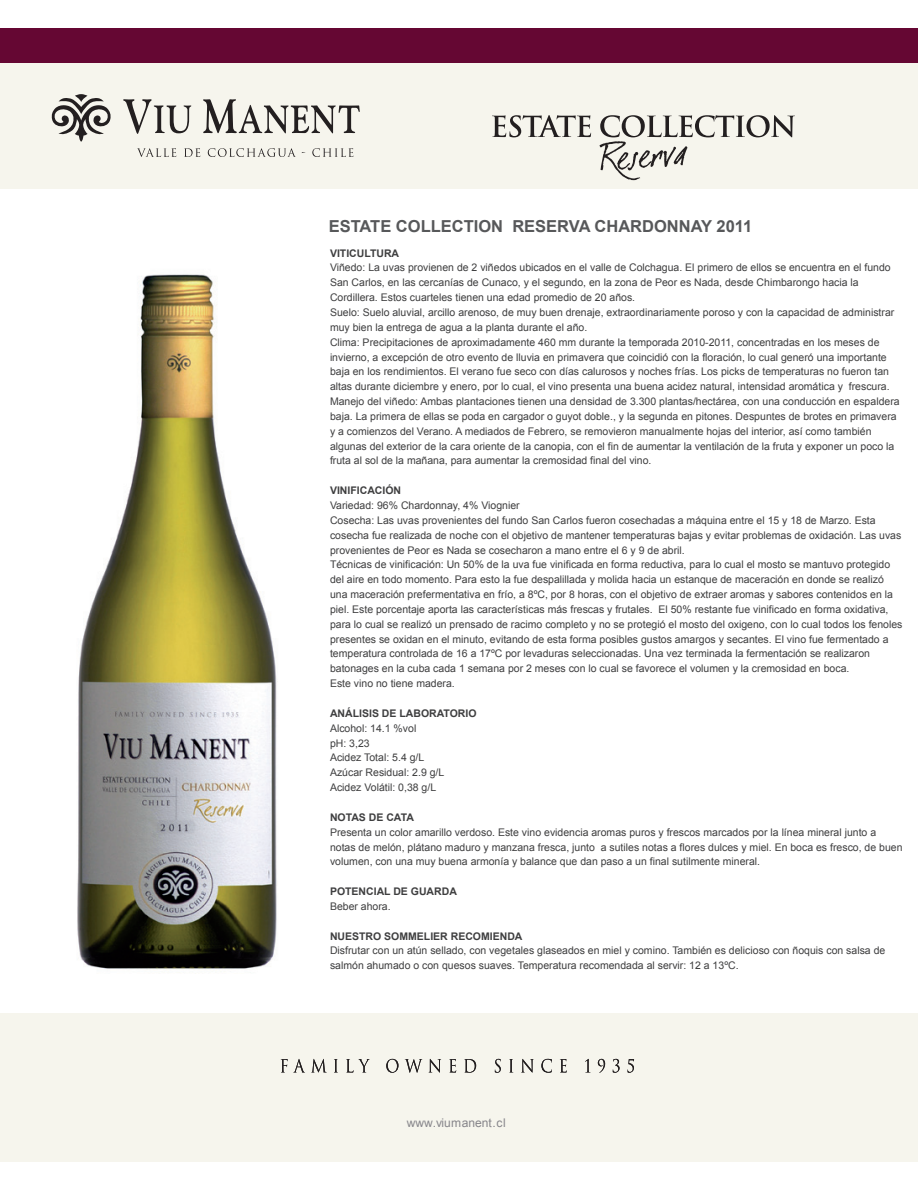
<style>
.page{position:relative;width:918px;height:1188px;background:#fff}
.page>*{position:absolute;margin:0;border:0;box-sizing:border-box;transform-origin:0 0}
.t1{font:700 16.5px "Arial";color:#57585a}
.t2{font:12px "Arial";color:#87868b}
.t3{font:10.5px/14.9px "Arial";color:#3e3e3f}
.t4{font:700 10.5px "Arial";color:#3e3e3f}
</style>
<div class="page">
<img style="left:77px;top:274px;width:200px;height:695px">
<div style="left:0;top:28px;width:918px;height:36px;background:#650733"></div>
<div style="left:0;top:64px;width:918px;height:125px;background:#f6f5ed"></div>
<div style="left:0;top:1013px;width:918px;height:148px;background:#f6f5ed"></div>
<svg style="left:51px;top:94px;width:60px;height:48px"></svg>
<svg style="left:123px;top:99px;width:68px;height:35px"></svg>
<svg style="left:203px;top:99px;width:157px;height:34px"></svg>
<svg style="left:137px;top:148px;width:39px;height:9px"></svg>
<svg style="left:184px;top:148px;width:16px;height:9px"></svg>
<svg style="left:208px;top:148px;width:88px;height:9px"></svg>
<svg style="left:312px;top:148px;width:41px;height:9px"></svg>
<svg style="left:281px;top:1059px;width:23px;height:13px"></svg>
<svg style="left:312px;top:1059px;width:14px;height:13px"></svg>
<svg style="left:334px;top:1059px;width:4px;height:13px"></svg>
<svg style="left:346px;top:1059px;width:24px;height:14px"></svg>
<svg style="left:386px;top:1059px;width:12px;height:14px"></svg>
<svg style="left:405px;top:1059px;width:17px;height:14px"></svg>
<svg style="left:429px;top:1059px;width:12px;height:14px"></svg>
<svg style="left:449px;top:1059px;width:7px;height:14px"></svg>
<svg style="left:464px;top:1059px;width:12px;height:14px"></svg>
<svg style="left:495px;top:1059px;width:6px;height:14px"></svg>
<svg style="left:509px;top:1059px;width:4px;height:13px"></svg>
<svg style="left:521px;top:1059px;width:13px;height:14px"></svg>
<svg style="left:541px;top:1059px;width:11px;height:14px"></svg>
<svg style="left:560px;top:1059px;width:7px;height:14px"></svg>
<svg style="left:585px;top:1059px;width:4px;height:13px"></svg>
<svg style="left:598px;top:1059px;width:7px;height:14px"></svg>
<svg style="left:613px;top:1059px;width:7px;height:14px"></svg>
<svg style="left:628px;top:1059px;width:6px;height:14px"></svg>
<svg style="left:492px;top:115px;width:99px;height:22px"></svg>
<svg style="left:599px;top:115px;width:196px;height:65px"></svg>
<h1 class="t1" style="left:329px;top:215px;width:425px">ESTATE COLLECTION RESERVA CHARDONNAY 2011</h1>
<p class="t4" style="left:330px;top:246px;width:71px">VITICULTURA</p>
<p class="t3" style="left:330px;top:260px;width:571px">Viñedo: La uvas provienen de 2 viñedos ubicados en el valle de Colchagua. El primero de ellos se encuentra en el fundo San Carlos, en las cercanías de Cunaco, y el segundo, en la zona de Peor es Nada, desde Chimbarongo hacia la Cordillera. Estos cuarteles tienen una edad promedio de 20 años.<br>Suelo: Suelo aluvial, arcillo arenoso, de muy buen drenaje, extraordinariamente poroso y con la capacidad de administrar muy bien la entrega de agua a la planta durante el año.<br>Clima: Precipitaciones de aproximadamente 460 mm durante la temporada 2010-2011, concentradas en los meses de invierno, a excepción de otro evento de lluvia en primavera que coincidió con la floración, lo cual generó una importante baja en los rendimientos. El verano fue seco con días calurosos y noches frías. Los picks de temperaturas no fueron tan altas durante diciembre y enero, por lo cual, el vino presenta una buena acidez natural, intensidad aromática y frescura.<br>Manejo del viñedo: Ambas plantaciones tienen una densidad de 3.300 plantas/hectárea, con una conducción en espaldera baja. La primera de ellas se poda en cargador o guyot doble., y la segunda en pitones. Despuntes de brotes en primavera y a comienzos del Verano. A mediados de Febrero, se removieron manualmente hojas del interior, así como también algunas del exterior de la cara oriente de la canopia, con el fin de aumentar la ventilación de la fruta y exponer un poco la fruta al sol de la mañana, para aumentar la cremosidad final del vino.</p>
<p class="t4" style="left:330px;top:484px;width:73px">VINIFICACIÓN</p>
<p class="t3" style="left:330px;top:498px;width:574px">Variedad: 96% Chardonnay, 4% Viognier<br>Cosecha: Las uvas provenientes del fundo San Carlos fueron cosechadas a máquina entre el 15 y 18 de Marzo. Esta cosecha fue realizada de noche con el objetivo de mantener temperaturas bajas y evitar problemas de oxidación. Las uvas provenientes de Peor es Nada se cosecharon a mano entre el 6 y 9 de abril.<br>Técnicas de vinificación: Un 50% de la uva fue vinificada en forma reductiva, para lo cual el mosto se mantuvo protegido del aire en todo momento. Para esto la fue despalillada y molida hacia un estanque de maceración en donde se realizó una maceración prefermentativa en frío, a 8ºC, por 8 horas, con el objetivo de extraer aromas y sabores contenidos en la piel. Este porcentaje aporta las características más frescas y frutales. El 50% restante fue vinificado en forma oxidativa, para lo cual se realizó un prensado de racimo completo y no se protegió el mosto del oxigeno, con lo cual todos los fenoles presentes se oxidan en el minuto, evitando de esta forma posibles gustos amargos y secantes. El vino fue fermentado a temperatura controlada de 16 a 17ºC por levaduras seleccionadas. Una vez terminada la fermentación se realizaron batonages en la cuba cada 1 semana por 2 meses con lo cual se favorece el volumen y la cremosidad en boca.<br>Este vino no tiene madera.</p>
<p class="t4" style="left:330px;top:706px;width:148px">ANÁLISIS DE LABORATORIO</p>
<p class="t3" style="left:330px;top:721px;width:116px">Alcohol: 14.1 %vol<br>pH: 3,23<br>Acidez Total: 5.4 g/L<br>Azúcar Residual: 2.9 g/L<br>Acidez Volátil: 0,38 g/L</p>
<p class="t4" style="left:330px;top:810px;width:85px">NOTAS DE CATA</p>
<p class="t3" style="left:330px;top:825px;width:574px">Presenta un color amarillo verdoso. Este vino evidencia aromas puros y frescos marcados por la línea mineral junto a notas de melón, plátano maduro y manzana fresca, junto a sutiles notas a flores dulces y miel. En boca es fresco, de buen volumen, con una muy buena armonía y balance que dan paso a un final sutilmente mineral.</p>
<p class="t4" style="left:330px;top:884px;width:128px">POTENCIAL DE GUARDA</p>
<p class="t3" style="left:330px;top:899px;width:62px">Beber ahora.</p>
<p class="t4" style="left:330px;top:929px;width:194px">NUESTRO SOMMELIER RECOMIENDA</p>
<p class="t3" style="left:330px;top:943px;width:557px">Disfrutar con un atún sellado, con vegetales glaseados en miel y comino. También es delicioso con ñoquis con salsa de salmón ahumado o con quesos suaves. Temperatura recomendada al servir: 12 a 13ºC.</p>
<p class="t2" style="left:407px;top:1115px;width:101px">www.viumanent.cl</p>
</div>
